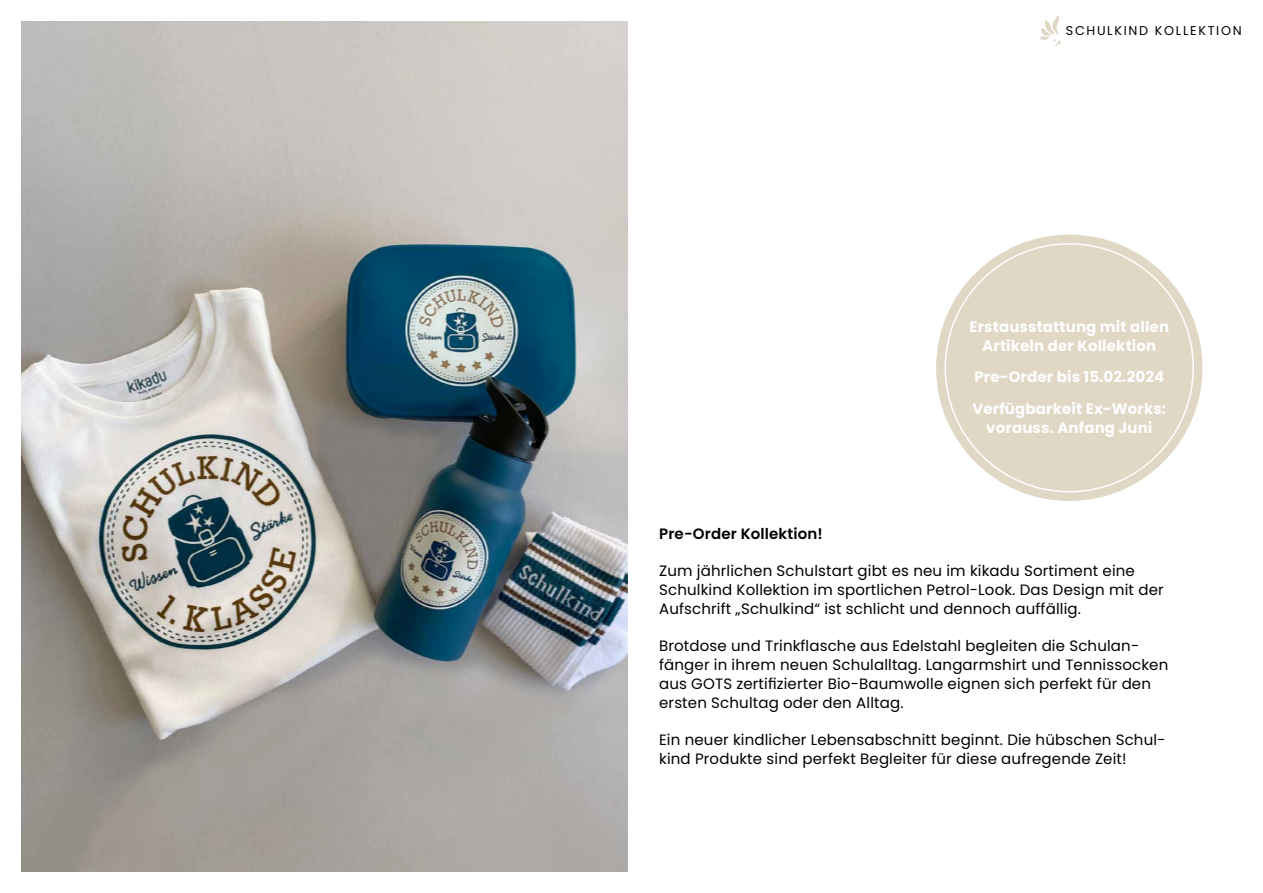
<style>
.page{position:relative;width:1263px;height:893px;background:#fff}
.page>*{position:absolute;margin:0;border:0;box-sizing:border-box;transform-origin:0 0}
.t1{font:15px/18.8px "Poppins";letter-spacing:.01em;color:#000}
.t2{font:700 15px/18.8px "Poppins";letter-spacing:.01em;color:#fff;text-align:center}
.t3{font:600 15px "Poppins";letter-spacing:.01em;color:#000}
.t4{font:12.75px "Poppins";letter-spacing:.13em;color:#000}
</style>
<div class="page">
<svg style="left:1040px;top:15px;width:21px;height:31px"></svg>
<img style="left:21px;top:21px;width:606px;height:851px">
<div style="left:936px;top:235px;width:266px;height:266px;background:#e0d7c5;border-radius:50%"></div>
<p class="t4" style="left:1066px;top:23px;width:177px">SCHULKIND KOLLEKTION</p>
<p class="t2" style="left:969px;top:318px;width:201px">Erstausstattung mit allen<br>Artikeln der Kollektion</p>
<p class="t2" style="left:972px;top:361px;width:195px;line-height:31.5px;text-align:left">Pre-Order bis 15.02.2024<br>Verfügbarkeit Ex-Works:</p>
<p class="t2" style="left:986px;top:418px;width:168px">vorauss. Anfang Juni</p>
<p class="t3" style="left:659px;top:525px;width:165px">Pre-Order Kollektion!</p>
<p class="t1" style="left:659px;top:562px;width:506px">Zum jährlichen Schulstart gibt es neu im kikadu Sortiment eine<br>Schulkind Kollektion im sportlichen Petrol-Look. Das Design mit der<br>Aufschrift „Schulkind“ ist schlicht und dennoch auffällig.</p>
<p class="t1" style="left:659px;top:637px;width:511px">Brotdose und Trinkflasche aus Edelstahl begleiten die Schulan&shy;fänger in ihrem neuen Schulalltag. Langarmshirt und Tennissocken aus GOTS zertifizierter Bio-Baumwolle eignen sich perfekt für den ersten Schultag oder den Alltag.</p>
<p class="t1" style="left:659px;top:730px;width:508px">Ein neuer kindlicher Lebensabschnitt beginnt. Die hübschen Schul&shy;kind Produkte sind perfekt Begleiter für diese aufregende Zeit!</p>
</div>
